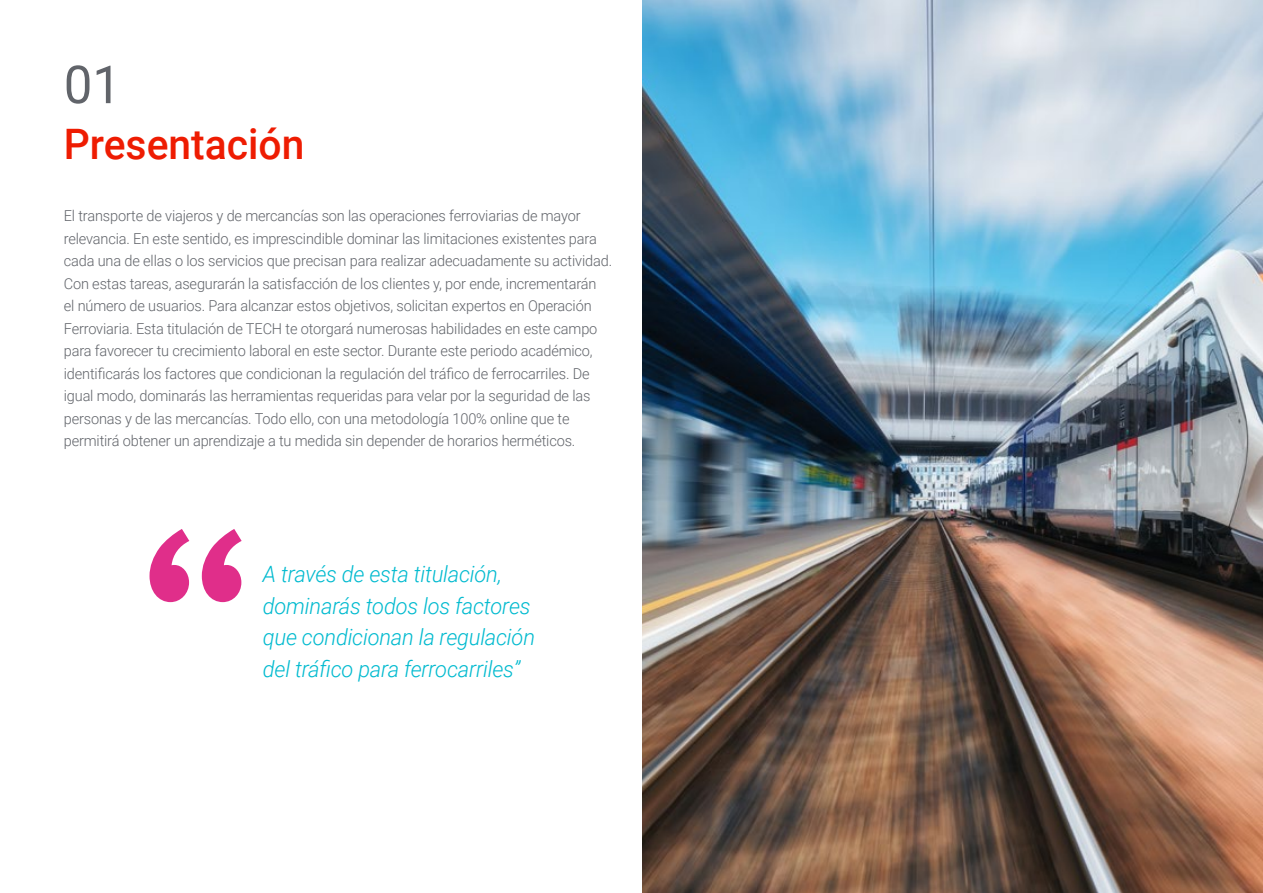
<style>
.page{position:relative;width:1263px;height:893px;background:#fff}
.page>*{position:absolute;margin:0;border:0;box-sizing:border-box;transform-origin:0 0}
.t1{font:52.5px "Roboto";color:#61646a}
.t2{font:500 42px "Roboto";color:#ee1c02}
.t3{font:italic 300 22.5px/31.5px "Roboto";letter-spacing:-.01em;color:#00bacf}
.t4{font:300 15px/22.5px "Roboto";letter-spacing:-.01em;color:#61646a}
</style>
<div class="page">
<svg style="left:149px;top:529px;width:93px;height:73px"></svg>
<img style="left:642px;top:0;width:621px;height:893px">
<h1 class="t1" style="left:64px;top:48px;width:59px">01</h1>
<h2 class="t2" style="left:64px;top:115px;width:242px">Presentación</h2>
<p class="t4" style="left:64px;top:204px;width:550px">El transporte de viajeros y de mercancías son las operaciones ferroviarias de mayor relevancia. En este sentido, es imprescindible dominar las limitaciones existentes para cada una de ellas o los servicios que precisan para realizar adecuadamente su actividad.<br>Con estas tareas, asegurarán la satisfacción de los clientes y, por ende, incrementarán<br>el número de usuarios. Para alcanzar estos objetivos, solicitan expertos en Operación Ferroviaria. Esta titulación de TECH te otorgará numerosas habilidades en este campo para favorecer tu crecimiento laboral en este sector. Durante este periodo académico, identificarás los factores que condicionan la regulación del tráfico de ferrocarriles. De igual modo, dominarás las herramientas requeridas para velar por la seguridad de las personas y de las mercancías. Todo ello, con una metodología 100% online que te permitirá obtener un aprendizaje a tu medida sin depender de horarios herméticos.</p>
<h3 class="t3" style="left:263px;top:558px;width:274px">A través de esta titulación, dominarás todos los factores que condicionan la regulación del tráfico para ferrocarriles”</h3>
</div>
